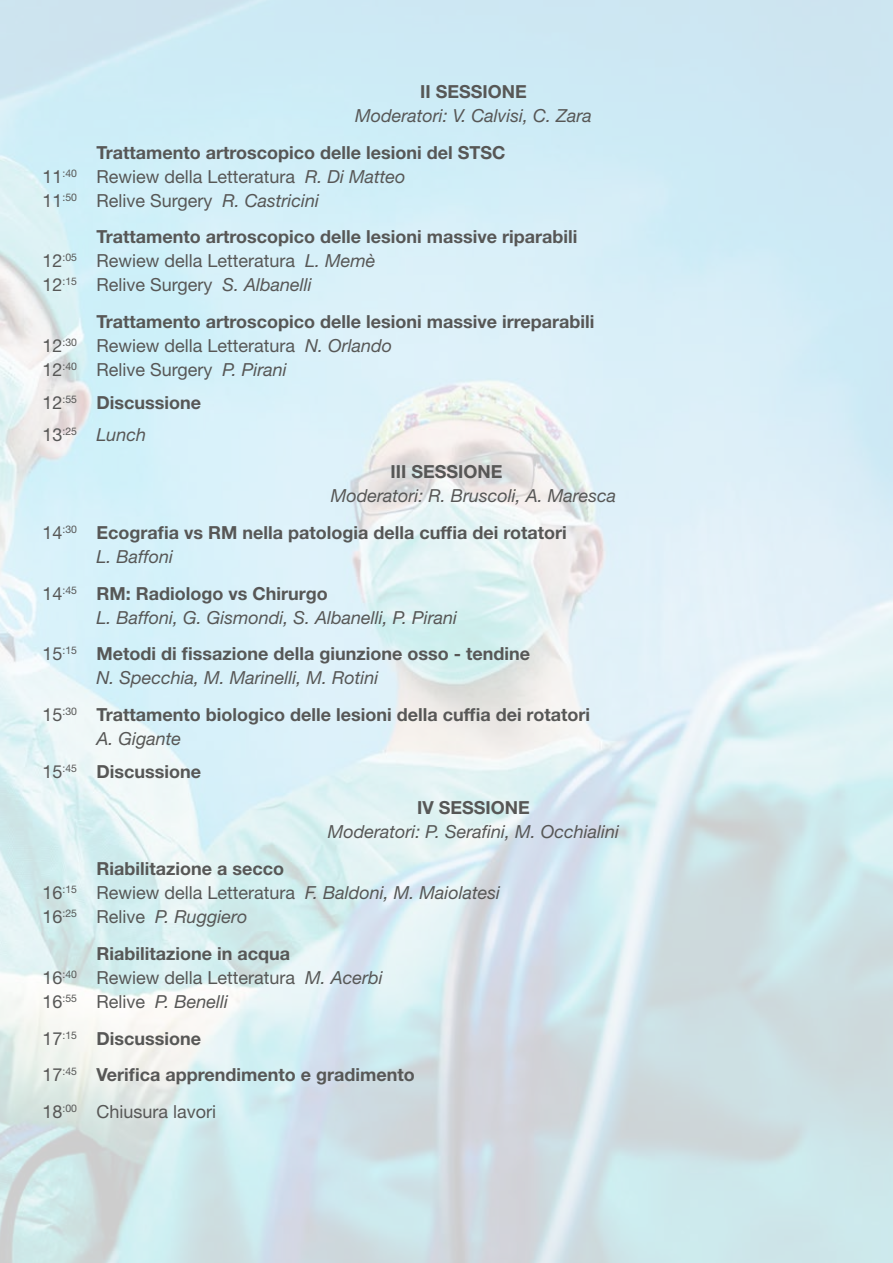
<style>
.page{position:relative;width:893px;height:1263px;background:#fff}
.page>*{position:absolute;margin:0;border:0;box-sizing:border-box;transform-origin:0 0}
.t1{font:700 18px/24px "Helvetica Neue LT Std";color:#575756}
.t2{font:18px/24px "Helvetica Neue LT Std";color:#575756}
.t3{font:italic 18px "Helvetica Neue LT Std";color:#575756}
.s1{font-weight:400}
.s2{font-weight:400;font-style:italic}
.s3{font-weight:700}
.s4{font-style:italic}
</style>
<div class="page">
<p class="t1" style="left:420px;top:79px;width:108px">II SESSIONE</p>
<p class="t3" style="left:355px;top:105px;width:238px">Moderatori: V. Calvisi, C. Zara</p>
<p class="t1" style="left:43px;top:140px;width:464px;text-indent:54px">Trattamento artroscopico delle lesioni del STSC<br><span class="s1">11</span><sup>:40</sup> <span class="s1">Rewiew della Letteratura</span> <span class="s2">R. Di Matteo<br></span><span class="s1">11</span><sup>:50</sup> <span class="s1">Relive Surgery</span> <span class="s2">R. Castricini</span></p>
<p class="t1" style="left:43px;top:225px;width:536px;text-indent:54px">Trattamento artroscopico delle lesioni massive riparabili<br><span class="s1">12</span><sup>:05</sup> <span class="s1">Rewiew della Letteratura</span> <span class="s2">L. Memè<br></span><span class="s1">12</span><sup>:15</sup> <span class="s1">Relive Surgery</span> <span class="s2">S. Albanelli</span></p>
<p class="t1" style="left:43px;top:309px;width:553px;text-indent:54px">Trattamento artroscopico delle lesioni massive irreparabili<br><span class="s1">12</span><sup>:30</sup> <span class="s1">Rewiew della Letteratura</span> <span class="s2">N. Orlando<br></span><span class="s1">12</span><sup>:40</sup> <span class="s1">Relive Surgery</span> <span class="s2">P. Pirani</span></p>
<p class="t1" style="left:43px;top:386px;width:160px;line-height:32.5px"><span class="s1">12</span><sup>:55</sup> Discussione<br><span class="s1">13</span><sup>:25</sup> <span class="s2">Lunch</span></p>
<p class="t1" style="left:390px;top:459px;width:113px">III SESSIONE</p>
<p class="t1" style="left:43px;top:477px;width:575px;line-height:36.8px;text-indent:288px"><span class="s2">Moderatori: R. Bruscoli, A. Maresca<br></span><span class="s1">14</span><sup>:30</sup> Ecografia vs RM nella patologia della cuffia dei rotatori</p>
<p class="t1" style="left:43px;top:537px;width:287px;line-height:36.8px;text-indent:54px"><span class="s2">L. Baffoni<br></span><span class="s1">14</span><sup>:45</sup> RM: Radiologo vs Chirurgo</p>
<p class="t1" style="left:43px;top:598px;width:489px;line-height:36.8px;text-indent:54px"><span class="s2">L. Baffoni, G. Gismondi, S. Albanelli, P. Pirani<br></span><span class="s1">15</span><sup>:15</sup> Metodi di fissazione della giunzione osso - tendine</p>
<p class="t1" style="left:43px;top:659px;width:549px;line-height:36.8px;text-indent:54px"><span class="s2">N. Specchia, M. Marinelli, M. Rotini<br></span><span class="s1">15</span><sup>:30</sup> Trattamento biologico delle lesioni della cuffia dei rotatori</p>
<p class="t1" style="left:43px;top:722px;width:160px;line-height:32.5px;text-indent:54px"><span class="s2">A. Gigante<br></span><span class="s1">15</span><sup>:45</sup> Discussione</p>
<p class="t1" style="left:417px;top:795px;width:114px">IV SESSIONE</p>
<p class="t3" style="left:328px;top:821px;width:293px">Moderatori: P. Serafini, M. Occhialini</p>
<p class="t2" style="left:43px;top:856px;width:459px;text-indent:54px"><span class="s3">Riabilitazione a secco<br></span>16<sup>:15</sup> Rewiew della Letteratura <span class="s4">F. Baldoni, M. Maiolatesi<br></span>16<sup>:25</sup> Relive <span class="s4">P. Ruggiero</span></p>
<p class="t2" style="left:43px;top:941px;width:342px;text-indent:54px"><span class="s3">Riabilitazione in acqua<br></span>16<sup>:40</sup> Rewiew della Letteratura <span class="s4">M. Acerbi<br></span>16<sup>:55</sup> Relive <span class="s4">P. Benelli</span></p>
<p class="t1" style="left:43px;top:1019px;width:374px;line-height:36.8px"><span class="s1">17</span><sup>:15</sup> Discussione<br><span class="s1">17</span><sup>:45</sup> Verifica apprendimento e gradimento<br><span class="s1">18</span><sup>:00</sup> <span class="s1">Chiusura lavori</span></p>
</div>
